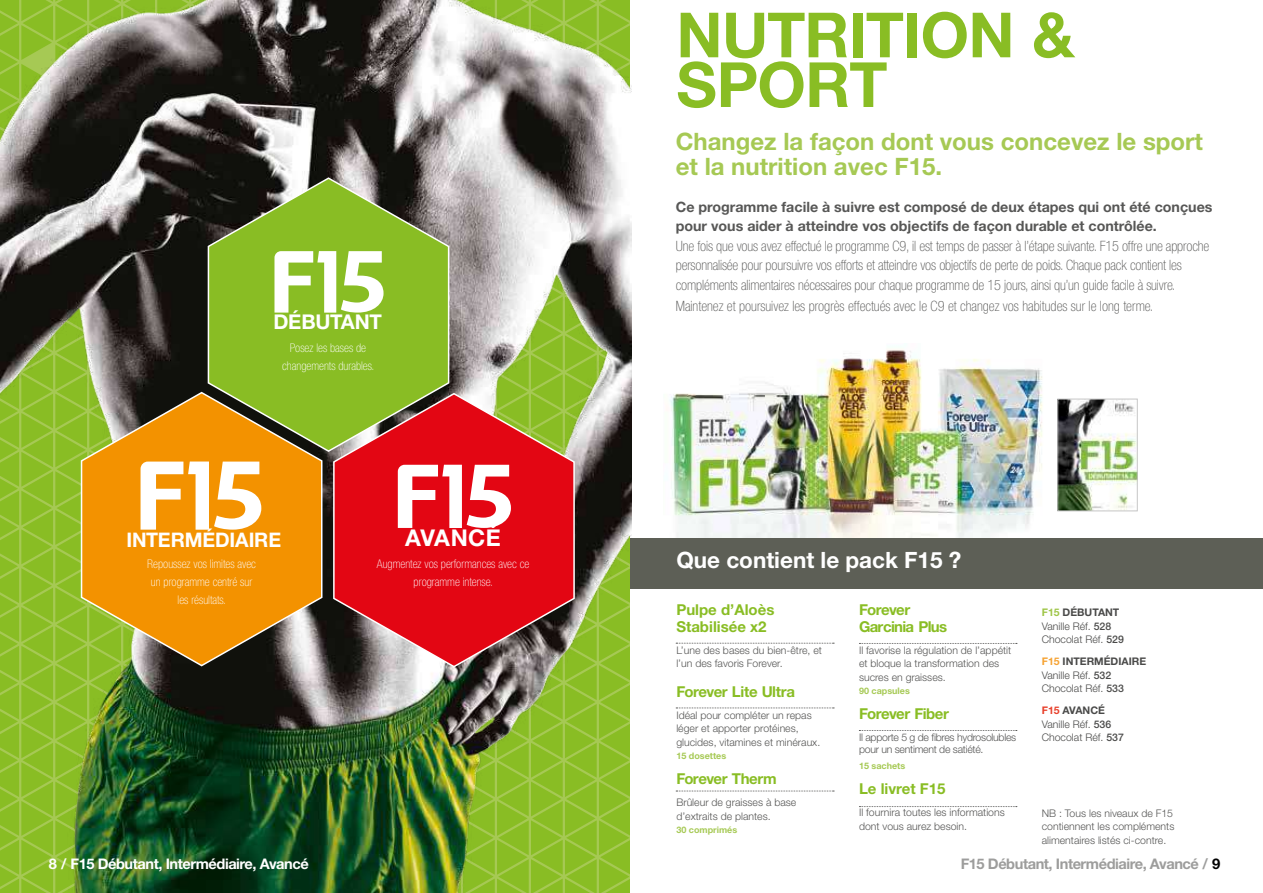
<style>
.page{position:relative;width:1263px;height:893px;background:#fff}
.page>*{position:absolute;margin:0;border:0;box-sizing:border-box;transform-origin:0 0}
.t1{font:700 62.4px/49.7px "Helvetica Neue LT Std";letter-spacing:-.015em;color:#89bd24}
.t2{font:700 24px/25.5px "Helvetica Neue LT Std";color:#a6c954}
.t3{font:700 23.1px "Helvetica Neue LT Std";letter-spacing:.015em;color:#fff}
.t4{font:700 22.5px "Helvetica Neue LT Std";color:#fff}
.t5{font:700 20.4px "Helvetica Neue LT Std";letter-spacing:-.015em;color:#fff}
.t6{font:700 20.1px "Helvetica Neue LT Std";letter-spacing:-.01em;color:#fff}
.t7{font:700 15px "Helvetica Neue LT Std";letter-spacing:-.02em;color:#89bd24}
.t8{font:700 15px/16.5px "Helvetica Neue LT Std";color:#89bd24}
.t9{font:700 15px/16.5px "Helvetica Neue LT Std";letter-spacing:-.04em;color:#89bd24}
.t10{font:700 14.55px "Helvetica Neue LT Std";letter-spacing:-.03em;color:#fff}
.t11{font:700 14.55px "Helvetica Neue LT Std";letter-spacing:-.03em;color:#9d9d9c}
.t12{font:100 condensed 14.25px/19.5px "Helvetica Neue LT Std";letter-spacing:-.01em;color:#575756}
.t13{font:700 14.25px/19.5px "Helvetica Neue LT Std";color:#575756}
.t14{font:100 condensed 12px/18px "Helvetica Neue LT Std";color:#fff;text-align:center}
.t15{font:300 10.5px/13.5px "Helvetica Neue LT Std";color:#575756}
.t16{font:300 10.5px/13.5px "Helvetica Neue LT Std";color:#4a4a49}
.t17{font:300 10.5px/12.6px "Helvetica Neue LT Std";letter-spacing:-.025em;color:#575756}
.t18{font:700 9px "Helvetica Neue LT Std";color:#a6c954}
.s1{font-weight:700;color:#9fc648}
.s2{font-weight:700}
.s3{font-weight:500}
.s4{font-weight:700;color:#f6a333}
.s5{font-weight:700;color:#e8412c}
.s6{font-size:14.85px}
.s7{font-size:14.85px;color:#000}
</style>
<div class="page">
<img style="left:670px;top:350px;width:394px;height:188px">
<div style="left:630px;top:538px;width:633px;height:51px;background:#5d5f56"></div>
<svg style="left:676px;top:643px;width:158px;height:1px"></svg>
<svg style="left:859px;top:643px;width:158px;height:1px"></svg>
<svg style="left:859px;top:806px;width:158px;height:1px"></svg>
<svg style="left:676px;top:708px;width:158px;height:1px"></svg>
<svg style="left:859px;top:730px;width:158px;height:1px"></svg>
<svg style="left:676px;top:791px;width:158px;height:1px"></svg>
<svg style="left:0;top:0;width:630px;height:893px;background:#888141"></svg>
<img style="left:1059px;top:401px;width:76px;height:108px">
<div style="left:1057px;top:399px;width:80px;height:112px;border:1px solid #c6c6c6"></div>
<h3 class="t5" style="left:273px;top:309px;width:110px">DÉBUTANT</h3>
<p class="t14" style="left:282px;top:339px;width:93px">Posez les bases de changements durables.</p>
<h3 class="t6" style="left:126px;top:528px;width:156px">INTERMÉDIAIRE</h3>
<h3 class="t3" style="left:405px;top:523px;width:97px">AVANCÉ</h3>
<p class="t14" style="left:147px;top:555px;width:110px">Repoussez vos limites avec un programme centré sur les résultats.</p>
<p class="t14" style="left:377px;top:555px;width:154px">Augmentez vos performances avec ce programme intense.</p>
<h1 class="t1" style="left:676px;top:9px;width:400px">NUTRITION &amp;<br>SPORT</h1>
<h2 class="t2" style="left:676px;top:128px;width:529px">Changez la façon dont vous concevez le sport et la nutrition avec F15.</h2>
<h3 class="t13" style="left:676px;top:197px;width:538px">Ce programme facile à suivre est composé de deux étapes qui ont été conçues pour vous aider à atteindre vos objectifs de façon durable et contrôlée.</h3>
<p class="t12" style="left:676px;top:236px;width:535px">Une fois que vous avez effectué le programme C9, il est temps de passer à l’étape suivante. F15 offre une approche personnalisée pour poursuivre vos efforts et atteindre vos objectifs de perte de poids. Chaque pack contient les compléments alimentaires nécessaires pour chaque programme de 15 jours, ainsi qu’un guide facile à suivre.</p>
<h3 class="t12" style="left:676px;top:296px;width:479px">Maintenez et poursuivez les progrès effectués avec le C9 et changez vos habitudes sur le long terme.</h3>
<h3 class="t4" style="left:676px;top:546px;width:287px">Que contient le pack F15 ?</h3>
<h3 class="t8" style="left:676px;top:601px;width:100px">Pulpe d’Aloès<br>Stabilisée x2</h3>
<p class="t15" style="left:676px;top:643px;width:147px">L’une des bases du bien-être, et l’un des favoris Forever.</p>
<h3 class="t7" style="left:676px;top:682px;width:120px">Forever Lite Ultra</h3>
<p class="t15" style="left:676px;top:708px;width:145px">Idéal pour compléter un repas léger et apporter protéines, glucides, vitamines et minéraux.</p>
<p class="t18" style="left:676px;top:750px;width:51px">15 dosettes</p>
<h3 class="t7" style="left:676px;top:770px;width:102px">Forever Therm</h3>
<p class="t15" style="left:676px;top:795px;width:122px">Brûleur de graisses à base d’extraits de plantes.</p>
<p class="t18" style="left:676px;top:824px;width:62px">30 comprimés</p>
<h3 class="t9" style="left:859px;top:601px;width:90px">Forever<br>Garcinia Plus</h3>
<p class="t15" style="left:859px;top:643px;width:154px">Il favorise la régulation de l’appétit et bloque la transformation des sucres en graisses.</p>
<p class="t18" style="left:859px;top:686px;width:52px">90 capsules</p>
<h3 class="t7" style="left:859px;top:705px;width:91px">Forever Fiber</h3>
<p class="t17" style="left:859px;top:730px;width:159px">Il apporte 5 g de fibres hydrosolubles pour un sentiment de satiété.</p>
<p class="t18" style="left:859px;top:761px;width:48px">15 sachets</p>
<h3 class="t8" style="left:859px;top:780px;width:88px">Le livret F15</h3>
<p class="t15" style="left:859px;top:806px;width:147px">Il fournira toutes les informations dont vous aurez besoin.</p>
<p class="t15" style="left:1042px;top:806px;width:134px">NB : Tous les niveaux de F15 contiennent les compléments alimentaires listés ci-contre.</p>
<p class="t16" style="left:1042px;top:605px;width:84px"><span class="s1">F15</span> <span class="s2">DÉBUTANT<br></span>Vanille Réf. <span class="s3">528<br></span>Chocolat Réf. <span class="s3">529</span></p>
<p class="t16" style="left:1042px;top:654px;width:106px"><span class="s4">F15</span> <span class="s2">INTERMÉDIAIRE<br></span>Vanille Réf. <span class="s3">532<br></span>Chocolat Réf. <span class="s3">533</span></p>
<p class="t16" style="left:1042px;top:703px;width:84px"><span class="s5">F15</span> <span class="s2">AVANCÉ<br></span>Vanille Réf. <span class="s3">536<br></span>Chocolat Réf. <span class="s3">537</span></p>
<h3 class="t10" style="left:49px;top:855px;width:261px">8 / F15 Débutant, Intermédiaire, Avancé</h3>
<h3 class="t11" style="left:961px;top:855px;width:261px">F15 Débutant, Intermédiaire, Avancé <span class="s6">/</span> <span class="s7">9</span></h3>
</div>
